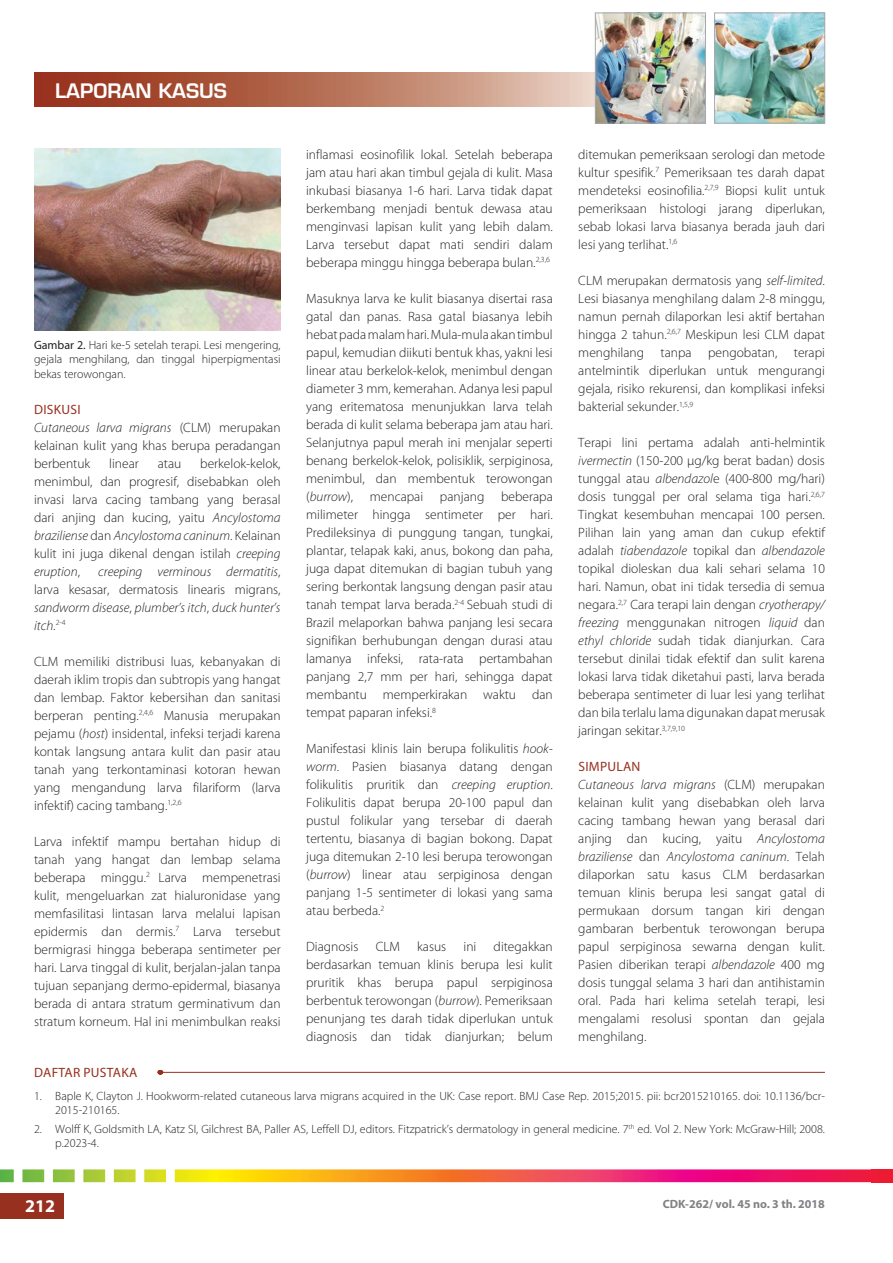
<style>
.page{position:relative;width:893px;height:1263px;background:#fff}
.page>*{position:absolute;margin:0;border:0;box-sizing:border-box;transform-origin:0 0}
.t1{font:600 19.5px "Eurostile LT Std";color:#fff}
.t2{font:700 18px "Myriad Pro";color:#fff}
.t3{font:300 13.5px/18px "Myriad Pro";color:#231f20;text-align:justify}
.t4{font:italic 300 13.5px/18px "Myriad Pro";color:#231f20;text-align:justify}
.t5{font:13.5px "Myriad Pro";letter-spacing:.02em;color:#98301f}
.t6{font:300 12px/14.4px "Myriad Pro";color:#231f20}
.t7{font:700 12px "Myriad Pro";color:#808285}
.s1{font-weight:400}
.s2{font-weight:400;color:#98301f}
.s3{font-style:italic}
.s4{font-style:normal}
</style>
<div class="page">
<svg style="left:34px;top:72px;width:561px;height:35px;background:#b8745d"></svg>
<img style="left:597px;top:15px;width:107px;height:106px">
<div style="left:595px;top:13px;width:111px;height:110px;border:1px solid #a8a9ad"></div>
<img style="left:716px;top:15px;width:107px;height:106px">
<div style="left:714px;top:13px;width:111px;height:110px;border:1px solid #a8a9ad"></div>
<div style="left:0;top:1193px;width:64px;height:25px;background:#98301f"></div>
<svg style="left:0;top:1169px;width:893px;height:13px;background:#e87d50"></svg>
<img style="left:34px;top:149px;width:247px;height:181px">
<hr style="left:157px;top:1072px;width:668px;height:1px;background:#98301f">
<h1 class="t1" style="left:55px;top:79px;width:173px">LAPORAN KASUS</h1>
<p class="t6" style="left:34px;top:338px;width:248px;text-align:justify"><span class="s1">Gambar 2.</span> Hari ke-5 setelah terapi. Lesi mengering, gejala menghilang, dan tinggal hiperpigmentasi bekas terowongan.</p>
<p class="t3" style="left:34px;top:401px;width:248px;text-align:left"><span class="s2">DISKUSI<br></span><span class="s3">Cutaneous larva migrans</span> (CLM) merupakan kelainan kulit yang khas berupa peradangan berbentuk</p>
<p class="t3" style="left:34px;top:455px;width:248px;text-indent:166px">berkelok-kelok, menimbul, dan progresif, disebabkan oleh invasi larva cacing tambang yang berasal dari anjing dan kucing, yaitu <span class="s3">Ancylostoma braziliense</span> dan <span class="s3">Ancylostoma caninum</span>. Kelainan kulit ini juga dikenal dengan istilah <span class="s3">creeping eruption</span>,</p>
<p class="t3" style="left:109px;top:455px;width:31px">linear</p>
<p class="t3" style="left:158px;top:455px;width:25px">atau</p>
<p class="t4" style="left:34px;top:562px;width:248px;text-indent:64px">creeping verminous dermatitis<span class="s4">, larva kesasar, dermatosis linearis migrans, </span>sandworm disease<span class="s4">,</span> plumber’s itch<span class="s4">,</span> duck hunter’s itch<span class="s4">.</span><sup>2-4</sup></p>
<p class="t3" style="left:34px;top:653px;width:248px">CLM memiliki distribusi luas, kebanyakan di daerah iklim tropis dan subtropis yang hangat dan lembap. Faktor kebersihan dan sanitasi berperan penting.<sup>2,4,6</sup> Manusia merupakan pejamu (<span class="s3">host</span>) insidental, infeksi terjadi karena kontak langsung antara kulit dan pasir atau tanah yang terkontaminasi kotoran hewan yang mengandung larva filariform (larva infektif) cacing tambang.<sup>1,2,6</sup></p>
<p class="t3" style="left:34px;top:833px;width:248px">Larva infektif mampu bertahan hidup di tanah yang hangat dan lembap selama beberapa minggu.<sup>2</sup> Larva mempenetrasi kulit, mengeluarkan zat hialuronidase yang memfasilitasi lintasan larva melalui lapisan epidermis dan dermis.<sup>7</sup> Larva tersebut bermigrasi hingga beberapa sentimeter per hari. Larva tinggal di kulit, berjalan-jalan tanpa tujuan sepanjang dermo-epidermal, biasanya berada di antara stratum germinativum dan stratum korneum. Hal ini menimbulkan reaksi</p>
<p class="t3" style="left:306px;top:146px;width:248px">inflamasi eosinofilik lokal. Setelah beberapa jam atau hari akan timbul gejala di kulit. Masa inkubasi biasanya 1-6 hari. Larva tidak dapat berkembang menjadi bentuk dewasa atau menginvasi lapisan kulit yang lebih dalam.<br>Larva tersebut dapat mati sendiri dalam beberapa minggu hingga beberapa bulan.<sup>2,3,6</sup></p>
<p class="t3" style="left:306px;top:290px;width:248px">Masuknya larva ke kulit biasanya disertai rasa gatal dan panas. Rasa gatal biasanya lebih hebat pada malam hari. Mula-mula akan timbul papul, kemudian diikuti bentuk khas, yakni lesi linear atau berkelok-kelok, menimbul dengan diameter 3 mm, kemerahan. Adanya lesi papul yang eritematosa menunjukkan larva telah berada di kulit selama beberapa jam atau hari.<br>Selanjutnya papul merah ini menjalar seperti benang berkelok-kelok, polisiklik, serpiginosa, menimbul, dan membentuk terowongan (<span class="s3">burrow</span>), mencapai panjang beberapa milimeter hingga sentimeter per hari.<br>Predileksinya di punggung tangan, tungkai, plantar, telapak kaki, anus, bokong dan paha, juga dapat ditemukan di bagian tubuh yang sering berkontak langsung dengan pasir atau tanah tempat larva berada.<sup>2-4</sup> Sebuah studi di Brazil melaporkan bahwa panjang lesi secara signifikan berhubungan dengan durasi atau lamanya infeksi, rata-rata pertambahan panjang 2,7 mm per hari, sehingga dapat membantu memperkirakan waktu dan tempat paparan infeksi.<sup>8</sup></p>
<p class="t3" style="left:306px;top:740px;width:248px">Manifestasi klinis lain berupa folikulitis <span class="s3">hook&shy;worm</span>. Pasien biasanya datang dengan folikulitis pruritik dan <span class="s3">creeping eruption</span>.<br>Folikulitis dapat berupa 20-100 papul dan pustul folikular yang tersebar di daerah tertentu, biasanya di bagian bokong. Dapat juga ditemukan 2-10 lesi berupa terowongan (<span class="s3">burrow</span>) linear atau serpiginosa dengan panjang 1-5 sentimeter di lokasi yang sama atau berbeda.<sup>2</sup></p>
<p class="t3" style="left:306px;top:938px;width:54px">Diagnosis</p>
<p class="t3" style="left:376px;top:938px;width:26px">CLM</p>
<p class="t3" style="left:417px;top:938px;width:31px">kasus</p>
<p class="t3" style="left:464px;top:938px;width:14px">ini</p>
<p class="t3" style="left:306px;top:938px;width:248px;text-indent:187px">ditegakkan berdasarkan temuan klinis berupa lesi kulit pruritik khas berupa papul serpiginosa berbentuk terowongan (<span class="s3">burrow</span>). Pemeriksaan penunjang tes darah tidak diperlukan untuk diagnosis dan tidak dianjurkan; belum</p>
<p class="t3" style="left:578px;top:146px;width:248px">ditemukan pemeriksaan serologi dan metode kultur spesifik.<sup>7</sup> Pemeriksaan tes darah dapat mendeteksi eosinofilia.<sup>2,7,9</sup> Biopsi kulit untuk pemeriksaan histologi jarang diperlukan, sebab lokasi larva biasanya berada jauh dari lesi yang terlihat.<sup>1,6</sup></p>
<p class="t3" style="left:578px;top:272px;width:248px">CLM merupakan dermatosis yang <span class="s3">self-limited</span>.<br>Lesi biasanya menghilang dalam 2-8 minggu, namun pernah dilaporkan lesi aktif bertahan hingga 2 tahun.<sup>2,6,7</sup> Meskipun lesi CLM dapat menghilang tanpa pengobatan, terapi antelmintik diperlukan untuk mengurangi gejala, risiko rekurensi, dan komplikasi infeksi bakterial sekunder.<sup>1,5,9</sup></p>
<p class="t3" style="left:578px;top:434px;width:248px">Terapi lini pertama adalah anti-helmintik <span class="s3">ivermectin</span> (150-200 µg/kg berat badan) dosis tunggal atau <span class="s3">albendazol</span>e (400-800 mg/hari) dosis tunggal per oral selama tiga hari.<sup>2,6,7<br></sup>Tingkat kesembuhan mencapai 100 persen.<br>Pilihan lain yang aman dan cukup efektif adalah <span class="s3">tiabendazole</span> topikal dan <span class="s3">albendazole </span>topikal dioleskan dua kali sehari selama 10 hari. Namun, obat ini tidak tersedia di semua negara.<sup>2,7</sup> Cara terapi lain dengan <span class="s3">cryotherapy/ freezing</span> menggunakan nitrogen <span class="s3">liquid</span> dan <span class="s3">ethyl chloride</span> sudah tidak dianjurkan. Cara tersebut dinilai tidak efektif dan sulit karena lokasi larva tidak diketahui pasti, larva berada beberapa sentimeter di luar lesi yang terlihat dan bila terlalu lama digunakan dapat merusak jaringan sekitar.<sup>3,7,9,10</sup></p>
<p class="t3" style="left:578px;top:758px;width:248px;text-align:left"><span class="s2">SIMPULAN<br></span><span class="s3">Cutaneous larva migrans</span> (CLM) merupakan kelainan kulit yang disebabkan oleh larva cacing tambang hewan yang berasal dari anjing dan kucing, yaitu <span class="s3">Ancylostoma braziliense</span> dan <span class="s3">Ancylostoma caninum</span>. Telah dilaporkan satu kasus CLM berdasarkan temuan klinis berupa lesi sangat gatal di permukaan dorsum tangan kiri dengan gambaran berbentuk terowongan berupa papul serpiginosa sewarna dengan kulit.<br>Pasien diberikan terapi <span class="s3">albendazole</span> 400 mg dosis tunggal selama 3 hari dan antihistamin oral. Pada hari kelima setelah terapi, lesi mengalami resolusi spontan dan gejala menghilang.</p>
<p class="t5" style="left:34px;top:1064px;width:105px">DAFTAR PUSTAKA</p>
<p class="t6" style="left:55px;top:1089px;width:771px;text-indent:-21px">1. Baple K, Clayton J. Hookworm-related cutaneous larva migrans acquired in the UK: Case report. BMJ Case Rep. 2015;2015. pii: bcr2015210165. doi: 10.1136/bcr-<br>2015-210165.</p>
<p class="t6" style="left:55px;top:1122px;width:771px;text-indent:-21px">2. Wolff K, Goldsmith LA, Katz SI, Gilchrest BA, Paller AS, Leffell DJ, editors. Fitzpatrick’s dermatology in general medicine. 7<sup>th</sup> ed. Vol 2. New York: McGraw-Hill; 2008. p.2023-4.</p>
<h2 class="t2" style="left:25px;top:1194px;width:31px">212</h2>
<p class="t7" style="left:663px;top:1196px;width:164px">CDK-262/ vol. 45 no. 3 th. 2018</p>
</div>
